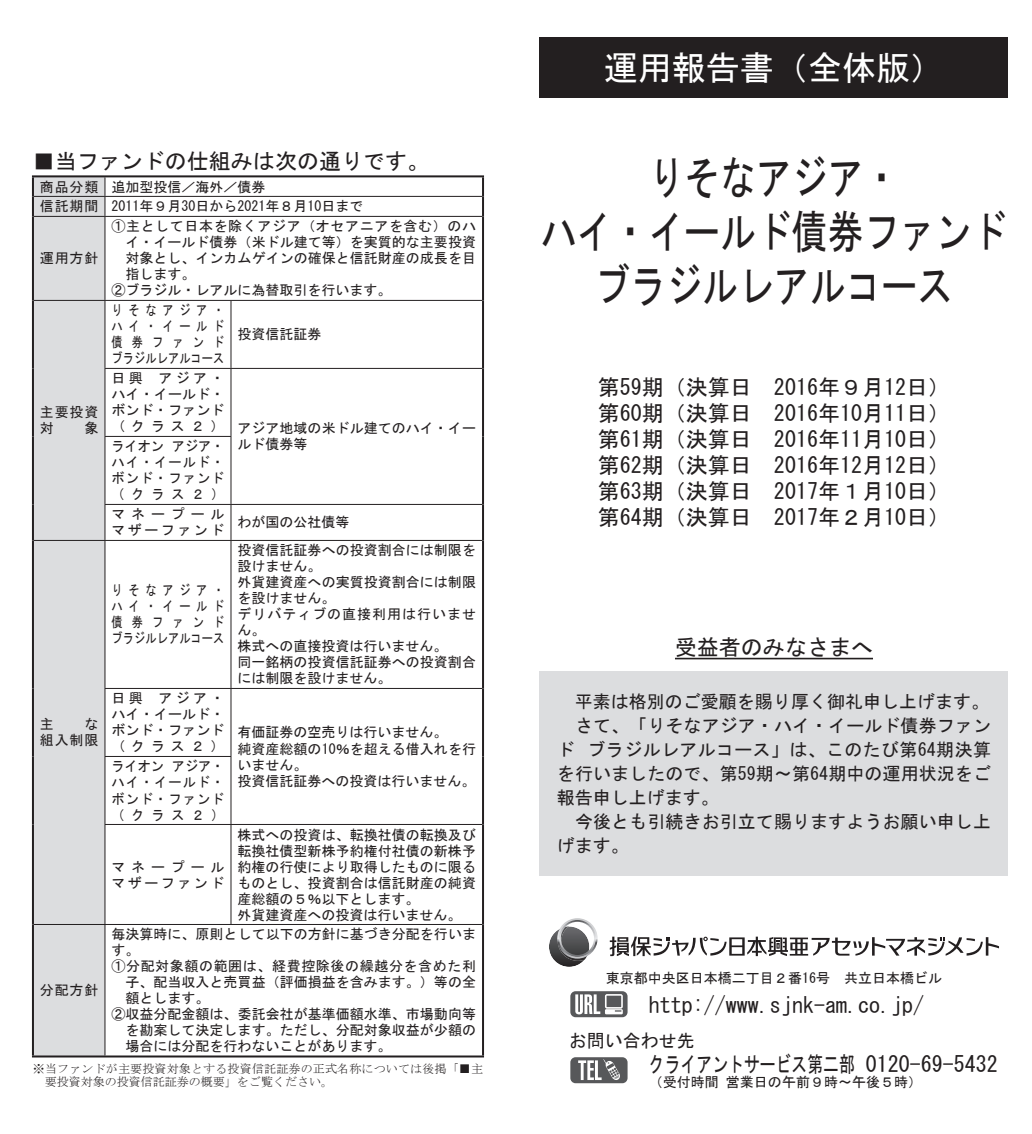
<style>
.page{position:relative;width:1032px;height:1134px;background:#fff}
.page>*{position:absolute;margin:0;border:0;box-sizing:border-box;transform-origin:0 0}
.t1{font:46px/54px "MS Gothic";color:#231f20;text-align:center;scale:.78 1}
.t2{font:34px "MS Gothic";color:#fff}
.t3{font:22px/26px "MS Gothic";color:#231f20;text-align:justify}
.t4{font:22px "MS Gothic";color:#231f20;scale:.72 1}
.t5{font:18px/24px "MS Gothic";letter-spacing:.005em;color:#231f20}
.t6{font:14px/16px "MS Gothic";color:#231f20}
.t7{font:14px/16px "MS Gothic";color:#231f20;text-align:justify;scale:.8 1}
.t8{font:14px/16px "MS Gothic";color:#231f20;text-align:justify;scale:.94 1}
.t9{font:14px "MS Gothic";letter-spacing:.045em;color:#231f20}
.t10{font:14px/16px "MS Gothic";letter-spacing:.18em;color:#231f20}
.t11{font:12px/13px "MS Mincho";letter-spacing:.015em;color:#231f20}
</style>
<div class="page">
<svg style="left:549px;top:926px;width:40px;height:41px"></svg>
<svg style="left:557px;top:918px;width:41px;height:43px"></svg>
<svg style="left:610px;top:937px;width:389px;height:19px"></svg>
<svg style="left:570px;top:991px;width:57px;height:26px"></svg>
<svg style="left:570px;top:1057px;width:57px;height:26px"></svg>
<div style="left:34px;top:177px;width:70px;height:878px;background:#dcdddf"></div>
<hr style="left:34px;top:196px;width:197px;height:1px;background:#231f20">
<svg style="left:104px;top:177px;width:1px;height:39px"></svg>
<hr style="left:231px;top:196px;width:251px;height:1px;background:#231f20">
<hr style="left:34px;top:216px;width:197px;height:1px;background:#231f20">
<hr style="left:104px;top:217px;width:1px;height:83px;background:#231f20">
<hr style="left:231px;top:216px;width:251px;height:1px;background:#231f20">
<hr style="left:34px;top:300px;width:197px;height:1px;background:#231f20">
<hr style="left:104px;top:301px;width:1px;height:67px;background:#231f20">
<hr style="left:231px;top:300px;width:251px;height:1px;background:#231f20">
<hr style="left:230px;top:301px;width:1px;height:67px;background:#231f20">
<hr style="left:104px;top:368px;width:127px;height:1px;background:#231f20">
<hr style="left:104px;top:369px;width:1px;height:67px;background:#231f20">
<hr style="left:231px;top:368px;width:251px;height:1px;background:#231f20">
<hr style="left:230px;top:369px;width:1px;height:67px;background:#231f20">
<hr style="left:104px;top:436px;width:127px;height:1px;background:#231f20">
<hr style="left:104px;top:437px;width:1px;height:67px;background:#231f20">
<hr style="left:230px;top:437px;width:1px;height:67px;background:#231f20">
<hr style="left:104px;top:504px;width:127px;height:1px;background:#231f20">
<hr style="left:104px;top:505px;width:1px;height:35px;background:#231f20">
<hr style="left:231px;top:504px;width:251px;height:1px;background:#231f20">
<hr style="left:230px;top:505px;width:1px;height:35px;background:#231f20">
<hr style="left:34px;top:540px;width:197px;height:1px;background:#231f20">
<hr style="left:104px;top:541px;width:1px;height:147px;background:#231f20">
<hr style="left:231px;top:540px;width:251px;height:1px;background:#231f20">
<hr style="left:230px;top:541px;width:1px;height:147px;background:#231f20">
<hr style="left:104px;top:688px;width:127px;height:1px;background:#231f20">
<hr style="left:104px;top:689px;width:1px;height:67px;background:#231f20">
<hr style="left:231px;top:688px;width:251px;height:1px;background:#231f20">
<hr style="left:230px;top:689px;width:1px;height:67px;background:#231f20">
<hr style="left:104px;top:756px;width:127px;height:1px;background:#231f20">
<hr style="left:104px;top:757px;width:1px;height:67px;background:#231f20">
<hr style="left:230px;top:757px;width:1px;height:67px;background:#231f20">
<hr style="left:104px;top:824px;width:127px;height:1px;background:#231f20">
<hr style="left:104px;top:825px;width:1px;height:99px;background:#231f20">
<hr style="left:231px;top:824px;width:251px;height:1px;background:#231f20">
<hr style="left:230px;top:825px;width:1px;height:99px;background:#231f20">
<hr style="left:34px;top:924px;width:197px;height:1px;background:#231f20">
<hr style="left:104px;top:925px;width:1px;height:130px;background:#231f20">
<hr style="left:231px;top:924px;width:251px;height:1px;background:#231f20">
<hr style="left:32px;top:175px;width:73px;height:2px;background:#231f20">
<svg style="left:32px;top:177px;width:2px;height:19px"></svg>
<hr style="left:105px;top:175px;width:379px;height:2px;background:#231f20">
<svg style="left:482px;top:177px;width:2px;height:19px"></svg>
<hr style="left:32px;top:196px;width:2px;height:20px;background:#231f20">
<hr style="left:482px;top:196px;width:2px;height:20px;background:#231f20">
<hr style="left:32px;top:216px;width:2px;height:84px;background:#231f20">
<hr style="left:482px;top:216px;width:2px;height:84px;background:#231f20">
<hr style="left:32px;top:300px;width:2px;height:68px;background:#231f20">
<hr style="left:482px;top:300px;width:2px;height:68px;background:#231f20">
<hr style="left:32px;top:368px;width:2px;height:68px;background:#231f20">
<hr style="left:482px;top:368px;width:2px;height:68px;background:#231f20">
<hr style="left:32px;top:436px;width:2px;height:68px;background:#231f20">
<hr style="left:482px;top:436px;width:2px;height:68px;background:#231f20">
<hr style="left:32px;top:504px;width:2px;height:36px;background:#231f20">
<hr style="left:482px;top:504px;width:2px;height:36px;background:#231f20">
<hr style="left:32px;top:540px;width:2px;height:148px;background:#231f20">
<hr style="left:482px;top:540px;width:2px;height:148px;background:#231f20">
<hr style="left:32px;top:688px;width:2px;height:68px;background:#231f20">
<hr style="left:482px;top:688px;width:2px;height:68px;background:#231f20">
<hr style="left:32px;top:756px;width:2px;height:68px;background:#231f20">
<hr style="left:482px;top:756px;width:2px;height:68px;background:#231f20">
<hr style="left:32px;top:824px;width:2px;height:100px;background:#231f20">
<hr style="left:482px;top:824px;width:2px;height:100px;background:#231f20">
<hr style="left:32px;top:924px;width:2px;height:131px;background:#231f20">
<hr style="left:482px;top:924px;width:2px;height:131px;background:#231f20">
<hr style="left:32px;top:1055px;width:452px;height:2px;background:#231f20">
<div style="left:540px;top:38px;width:468px;height:60px;background:#231f20"></div>
<div style="left:540px;top:672px;width:468px;height:204px;background:#dcdddf"></div>
<hr style="left:675px;top:658px;width:198px;height:1px;background:#231f20">
<h3 class="t3" style="left:33px;top:148px;width:398px">■当ファンドの仕組みは次の通りです。</h3>
<p class="t6" style="left:40px;top:177px;width:325px;line-height:19.8px">商品分類 追加型投信／海外／債券<br>信託期間 2011年９月30日から2021年８月10日まで</p>
<p class="t6" style="left:40px;top:250px;width:60px">運用方針</p>
<p class="t9" style="left:111px;top:219px;width:366px">①主として日本を除くアジア（オセアニアを含む）のハ</p>
<p class="t6" style="left:125px;top:234px;width:352px">イ・イールド債券（米ドル建て等）を実質的な主要投資</p>
<p class="t6" style="left:125px;top:250px;width:352px">対象とし、インカムゲインの確保と信託財産の成長を目</p>
<p class="t6" style="left:125px;top:266px;width:71px">指します。</p>
<p class="t6" style="left:111px;top:282px;width:281px">②ブラジル・レアルに為替取引を行います。</p>
<p class="t6" style="left:40px;top:404px;width:60px">主要投資対　　象</p>
<p class="t6" style="left:40px;top:716px;width:60px;text-align:right">な<br>組入制限</p>
<p class="t6" style="left:40px;top:716px;width:15px">主</p>
<p class="t7" style="left:111px;top:302px;width:143px">りそなアジア・ハイ・イールド債券ファンドブラジルレアルコース</p>
<p class="t6" style="left:237px;top:326px;width:85px">投資信託証券</p>
<p class="t6" style="left:111px;top:370px;width:114px;text-align:justify">日興 アジア・ハイ・イールド・ボンド・ファンド</p>
<p class="t6" style="left:111px;top:419px;width:366px;line-height:18px">（クラス２） アジア地域の米ドル建てのハイ・イーライオン アジア・ ルド債券等</p>
<p class="t8" style="left:111px;top:454px;width:122px">ハイ・イールド・ボンド・ファンド（クラス２）</p>
<p class="t10" style="left:111px;top:506px;width:115px">マネープールマザーファンド</p>
<p class="t6" style="left:237px;top:514px;width:113px">わが国の公社債等</p>
<p class="t7" style="left:111px;top:582px;width:143px">りそなアジア・ハイ・イールド債券ファンドブラジルレアルコース</p>
<p class="t6" style="left:111px;top:690px;width:115px;text-align:justify">日興 アジア・ハイ・イールド・ボンド・ファンド（クラス２）</p>
<p class="t8" style="left:111px;top:758px;width:122px">ライオン アジア・ハイ・イールド・ボンド・ファンド（クラス２）</p>
<p class="t10" style="left:111px;top:858px;width:115px">マネープールマザーファンド</p>
<p class="t6" style="left:237px;top:542px;width:240px">投資信託証券への投資割合には制限を設けません。<br>外貨建資産への実質投資割合には制限を設けません。<br>デリバティブの直接利用は行いません。<br>株式への直接投資は行いません。<br>同一銘柄の投資信託証券への投資割合には制限を設けません。</p>
<p class="t6" style="left:237px;top:724px;width:240px">有価証券の空売りは行いません。<br>純資産総額の10％を超える借入れを行いません。<br>投資信託証券への投資は行いません。</p>
<p class="t6" style="left:237px;top:826px;width:240px">株式への投資は、転換社債の転換及び転換社債型新株予約権付社債の新株予約権の行使により取得したものに限るものとし、投資割合は信託財産の純資産総額の５％以下とします。<br>外貨建資産への投資は行いません。</p>
<p class="t6" style="left:111px;top:926px;width:366px">毎決算時に、原則として以下の方針に基づき分配を行いま</p>
<p class="t6" style="left:111px;top:942px;width:29px">す。</p>
<p class="t9" style="left:111px;top:959px;width:366px">①分配対象額の範囲は、経費控除後の繰越分を含めた利</p>
<p class="t6" style="left:125px;top:974px;width:352px">子、配当収入と売買益（評価損益を含みます。）等の全</p>
<p class="t6" style="left:125px;top:990px;width:85px">額とします。</p>
<p class="t6" style="left:111px;top:1006px;width:366px">②収益分配金額は、委託会社が基準価額水準、市場動向等</p>
<p class="t6" style="left:125px;top:1022px;width:352px">を勘案して決定します。ただし、分配対象収益が少額の</p>
<p class="t6" style="left:125px;top:1038px;width:267px">場合には分配を行わないことがあります。</p>
<p class="t11" style="left:45px;top:1063px;width:440px;text-indent:-12px">※当ファンドが主要投資対象とする投資信託証券の正式名称については後掲「■主要投資対象の投資信託証券の概要」をご覧ください。</p>
<p class="t6" style="left:40px;top:982px;width:60px">分配方針</p>
<h2 class="t2" style="left:604px;top:51px;width:341px">運用報告書（全体版）</h2>
<h1 class="t1" style="left:541px;top:150px;width:599px">りそなアジア・<br>ハイ・イールド債券ファンドブラジルレアルコース</h1>
<h3 class="t3" style="left:598px;top:374px;width:353px">第59期（決算日　2016年９月12日）第60期（決算日　2016年10月11日）第61期（決算日　2016年11月10日）第62期（決算日　2016年12月12日）第63期（決算日　2017年１月10日）第64期（決算日　2017年２月10日）</h3>
<h3 class="t3" style="left:675px;top:634px;width:199px">受益者のみなさまへ</h3>
<p class="t5" style="left:557px;top:690px;width:436px">　平素は格別のご愛顧を賜り厚く御礼申し上げます。　さて、「りそなアジア・ハイ・イールド債券ファンド ブラジルレアルコース」は、このたび第64期決算を行いましたので、第59期～第64期中の運用状況をご報告申し上げます。<br>　今後とも引続きお引立て賜りますようお願い申し上げます。</p>
<p class="t6" style="left:606px;top:970px;width:337px">東京都中央区日本橋二丁目２番16号　共立日本橋ビル</p>
<h3 class="t3" style="left:649px;top:992px;width:276px">http://www.sjnk-am.co.jp/</h3>
<p class="t5" style="left:569px;top:1028px;width:127px">お問い合わせ先</p>
<h3 class="t4" style="left:649px;top:1053px;width:486px">クライアントサービス第二部 0120-69-5432</h3>
<p class="t6" style="left:649px;top:1074px;width:274px">（受付時間 営業日の午前９時～午後５時）</p>
</div>
